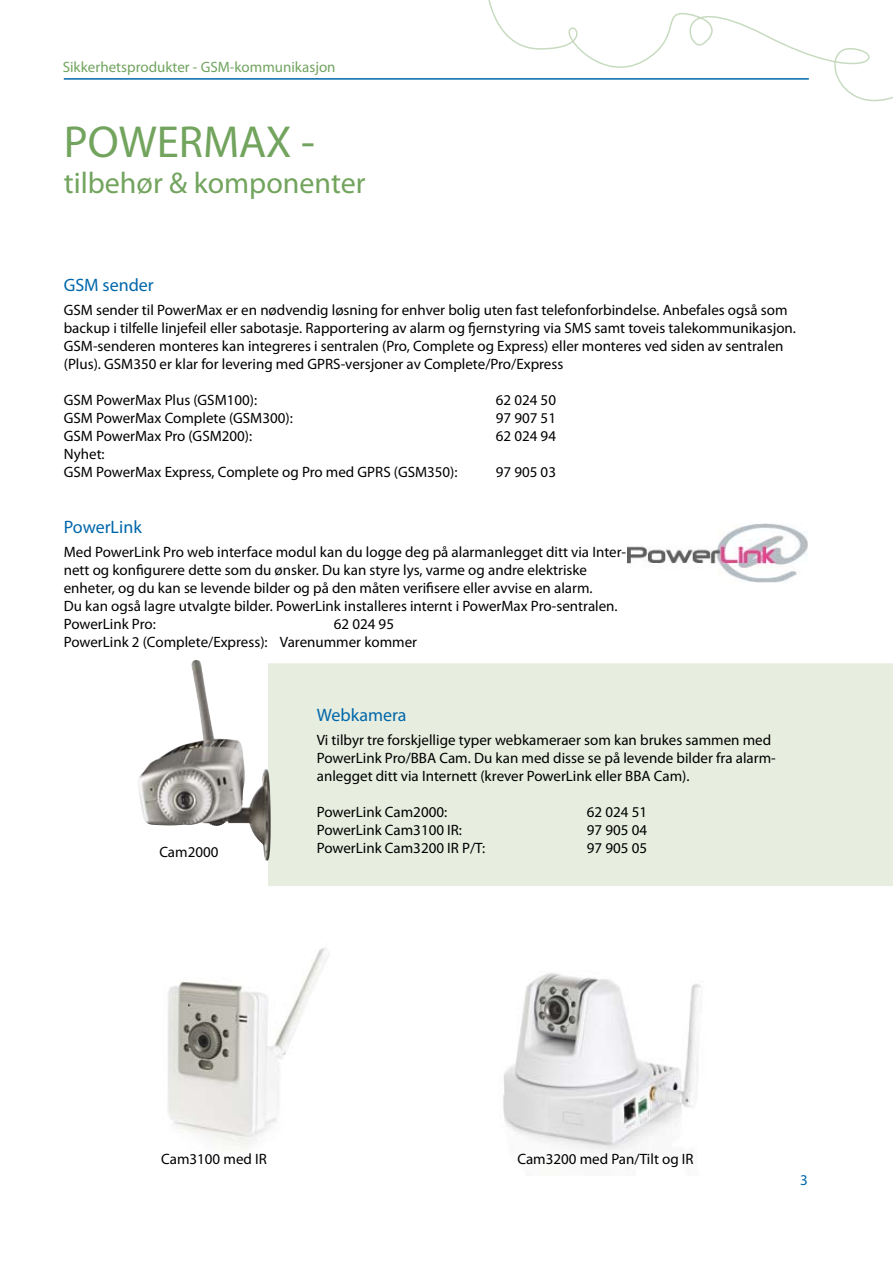
<style>
.page{position:relative;width:893px;height:1263px;background:#fff}
.page>*{position:absolute;margin:0;border:0;box-sizing:border-box;transform-origin:0 0}
.t1{font:45px "Myriad Pro";color:#72a45e}
.t2{font:30px "Myriad Pro";color:#72a45e}
.t3{font:18px "Myriad Pro";color:#0067aa}
.t4{font:15px/18px "Myriad Pro";color:#000}
.t5{font:15px "Myriad Pro";color:#71a45f}
.t6{font:15px "Myriad Pro";color:#0067aa}
</style>
<div class="page">
<hr style="left:64px;top:78px;width:745px;height:2px;background:#0067aa">
<svg style="left:484px;top:0;width:409px;height:102px"></svg>
<div style="left:268px;top:663px;width:625px;height:223px;background:#e7eddf"></div>
<img style="left:138px;top:660px;width:133px;height:201px">
<img style="left:167px;top:948px;width:162px;height:201px">
<img style="left:503px;top:973px;width:198px;height:180px">
<img style="left:628px;top:523px;width:180px;height:60px">
<p class="t5" style="left:63px;top:58px;width:274px">Sikkerhetsprodukter - GSM-kommunikasjon</p>
<h1 class="t1" style="left:64px;top:114px;width:253px">POWERMAX -</h1>
<h2 class="t2" style="left:64px;top:164px;width:303px">tilbehør &amp; komponenter</h2>
<p class="t3" style="left:64px;top:274px;width:91px">GSM sender</p>
<p class="t4" style="left:64px;top:301px;width:734px">GSM sender til PowerMax er en nødvendig løsning for enhver bolig uten fast telefonforbindelse. Anbefales også som backup i tilfelle linjefeil eller sabotasje. Rapportering av alarm og fjernstyring via SMS samt toveis talekommunikasjon.<br>GSM-senderen monteres kan integreres i sentralen (Pro, Complete og Express) eller monteres ved siden av sentralen (Plus). GSM350 er klar for levering med GPRS-versjoner av Complete/Pro/Express</p>
<p class="t4" style="left:64px;top:391px;width:195px">GSM PowerMax Plus (GSM100):</p>
<p class="t4" style="left:496px;top:391px;width:62px">62 024 50</p>
<p class="t4" style="left:64px;top:409px;width:230px">GSM PowerMax Complete (GSM300):</p>
<p class="t4" style="left:496px;top:409px;width:62px">97 907 51</p>
<p class="t4" style="left:64px;top:427px;width:190px">GSM PowerMax Pro (GSM200):</p>
<p class="t4" style="left:496px;top:427px;width:62px">62 024 94</p>
<p class="t4" style="left:64px;top:445px;width:395px">Nyhet:<br>GSM PowerMax Express, Complete og Pro med GPRS (GSM350):</p>
<p class="t4" style="left:496px;top:463px;width:62px">97 905 03</p>
<p class="t3" style="left:64px;top:516px;width:79px">PowerLink</p>
<p class="t4" style="left:64px;top:543px;width:564px">Med PowerLink Pro web interface modul kan du logge deg på alarmanlegget ditt via Inter&shy;nett og konfigurere dette som du ønsker. Du kan styre lys, varme og andre elektriske enheter, og du kan se levende bilder og på den måten verifisere eller avvise en alarm.<br>Du kan også lagre utvalgte bilder. PowerLink installeres internt i PowerMax Pro-sentralen.<br>PowerLink Pro:</p>
<p class="t4" style="left:64px;top:615px;width:355px;text-indent:270px">62 024 95<br>PowerLink 2 (Complete/Express): Varenummer kommer</p>
<p class="t4" style="left:159px;top:843px;width:61px">Cam2000</p>
<p class="t3" style="left:317px;top:704px;width:91px">Webkamera</p>
<p class="t4" style="left:317px;top:730px;width:461px">Vi tilbyr tre forskjellige typer webkameraer som kan brukes sammen med<br>PowerLink Pro/BBA Cam. Du kan med disse se på levende bilder fra alarm&shy;anlegget ditt via Internett (krever PowerLink eller BBA Cam).</p>
<p class="t4" style="left:317px;top:802px;width:132px">PowerLink Cam2000:</p>
<p class="t4" style="left:587px;top:802px;width:62px">62 024 51</p>
<p class="t4" style="left:317px;top:820px;width:147px">PowerLink Cam3100 IR:</p>
<p class="t4" style="left:587px;top:820px;width:62px">97 905 04</p>
<p class="t4" style="left:317px;top:838px;width:170px">PowerLink Cam3200 IR P/T:</p>
<p class="t4" style="left:587px;top:838px;width:62px">97 905 05</p>
<p class="t4" style="left:161px;top:1150px;width:107px">Cam3100 med IR</p>
<p class="t4" style="left:517px;top:1150px;width:178px">Cam3200 med Pan/Tilt og IR</p>
<p class="t6" style="left:800px;top:1171px;width:9px">3</p>
</div>
